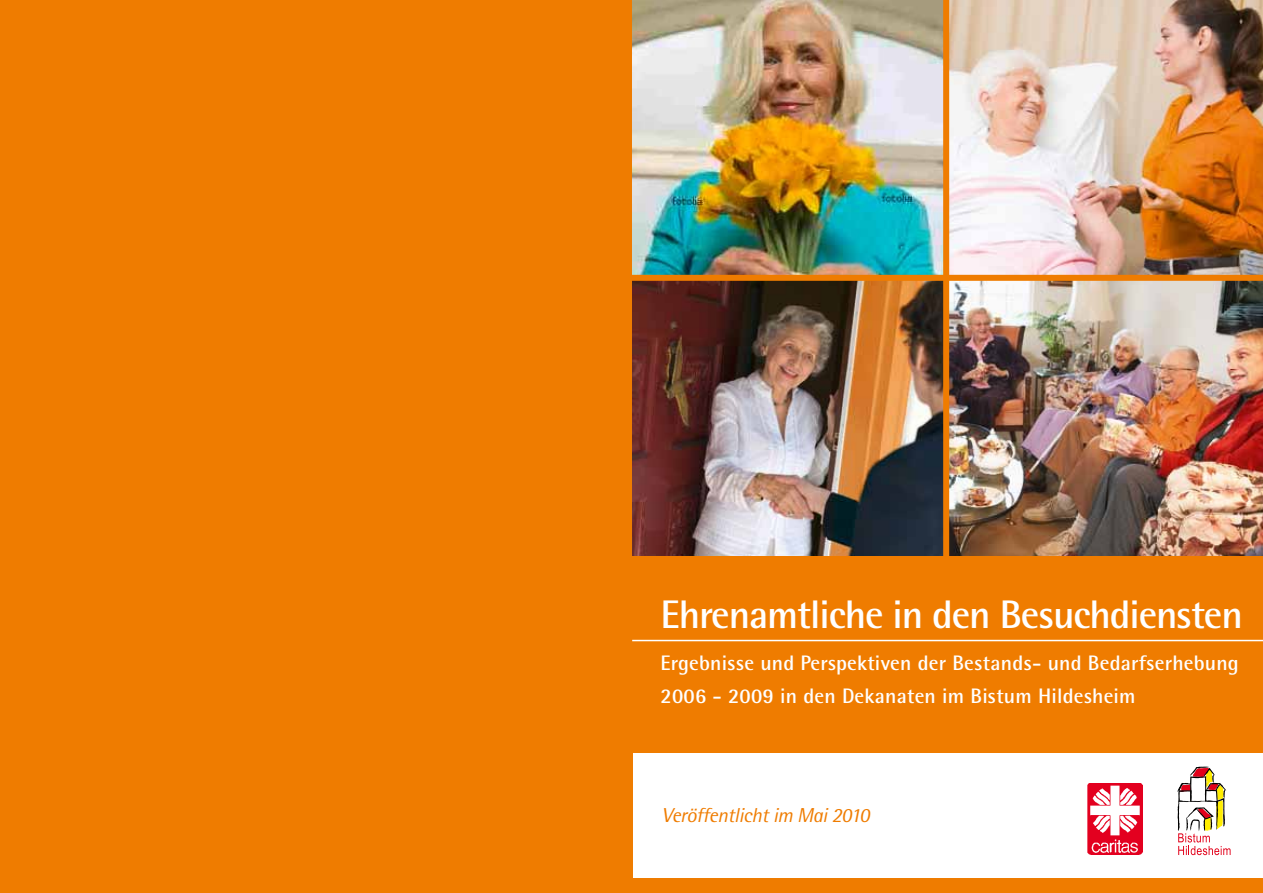
<style>
.page{position:relative;width:1263px;height:893px;background:#fff}
.page>*{position:absolute;margin:0;border:0;box-sizing:border-box;transform-origin:0 0}
.t1{font:700 39.9px "Rotis Semi Sans";letter-spacing:-.025em;color:#fff}
.t2{font:700 21px/33.5px "Rotis Semi Sans";letter-spacing:.01em;color:#fff}
.t3{font:italic 20.25px "Rotis Semi Sans";letter-spacing:-.02em;color:#ef7c00}
</style>
<div class="page">
<div style="left:0;top:0;width:632px;height:893px;background:#ef7c00"></div>
<div style="left:631px;top:556px;width:632px;height:197px;background:#ef7c00"></div>
<div style="left:0;top:879px;width:1263px;height:14px;background:#ef7c00"></div>
<img style="left:632px;top:0;width:311px;height:275px">
<img style="left:949px;top:281px;width:314px;height:275px">
<img style="left:949px;top:0;width:314px;height:275px">
<img style="left:632px;top:281px;width:311px;height:275px">
<img style="left:1087px;top:784px;width:56px;height:71px">
<hr style="left:632px;top:640px;width:631px;height:1px;background:#fff">
<svg style="left:1178px;top:767px;width:52px;height:88px"></svg>
<div style="left:943px;top:0;width:6px;height:561px;background:#ef7c00"></div>
<div style="left:631px;top:275px;width:632px;height:6px;background:#ef7c00"></div>
<h1 class="t1" style="left:660px;top:590px;width:584px">Ehrenamtliche in den Besuchdiensten</h1>
<p class="t2" style="left:660px;top:645px;width:580px">Ergebnisse und Perspektiven der Bestands- und Bedarfserhebung<br>2006 - 2009 in den Dekanaten im Bistum Hildesheim</p>
<p class="t3" style="left:662px;top:802px;width:209px">Veröffentlicht im Mai 2010</p>
</div>
